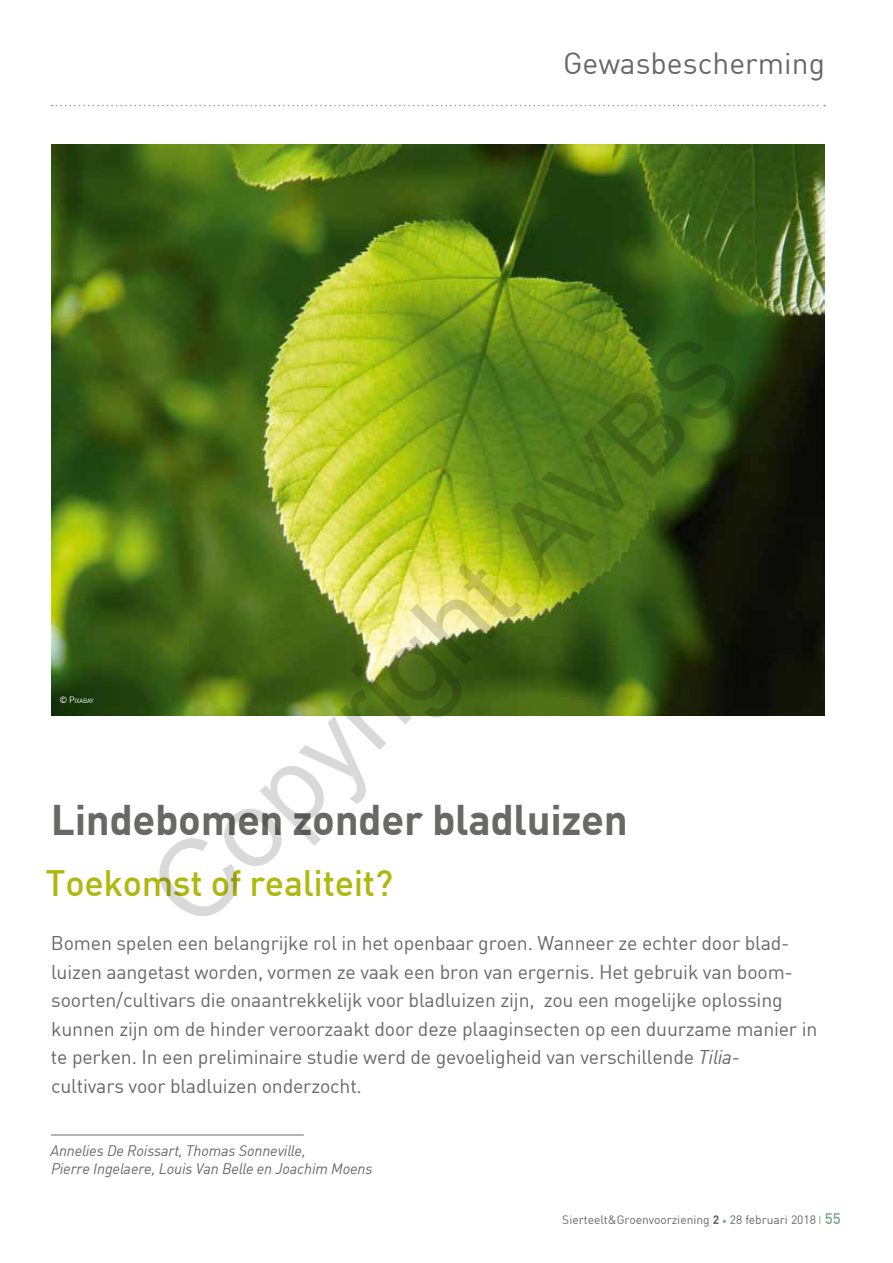
<style>
.page{position:relative;width:893px;height:1263px;background:#fff}
.page>*{position:absolute;margin:0;border:0;box-sizing:border-box;transform-origin:0 0}
.t1{font:108px "Arial";color:rgb(0 0 0/.15)}
.t2{font:700 42px "DIN Offc Pro";letter-spacing:-.01em;color:#686867}
.t3{font:500 36px "DIN Offc Pro";letter-spacing:-.01em;color:#afb80e}
.t4{font:30px "DIN Offc Pro";color:#686867}
.t5{font:19.5px/28.5px "DIN Offc Pro";letter-spacing:-.01em;color:#686867}
.t6{font:italic 15px/18px "DIN Offc Pro";letter-spacing:-.01em;color:#686867}
.t7{font:12px "DIN Offc Pro";color:#686867}
.t8{font:6.3px "DIN Offc Pro";letter-spacing:-.03em;color:#fff}
.s1{font-size:9px}
.s2{font-style:italic}
.s3{font-weight:700}
.s4{font-family:"Minion Pro";color:#73aa84}
.s5{font-weight:500;font-size:15px;color:#73aa84}
</style>
<div class="page">
<svg style="left:52px;top:105px;width:773px;height:1px"></svg>
<hr style="left:51px;top:1135px;width:253px;height:1px;background:#686867">
<img style="left:51px;top:144px;width:774px;height:571px">
<h3 class="t4" style="left:563px;top:40px;width:263px">Gewasbescherming</h3>
<h1 class="t1" style="left:120px;top:856px;width:782px;rotate:-45deg">Copyright AVBS</h1>
<p class="t8" style="left:59px;top:696px;width:36px"><span class="s1">© P</span> IXABAY</p>
<h2 class="t2" style="left:51px;top:785px;width:578px">Lindebomen zonder bladluizen</h2>
<h3 class="t3" style="left:46px;top:854px;width:349px">Toekomst of realiteit?</h3>
<p class="t5" style="left:51px;top:927px;width:768px">Bomen spelen een belangrijke rol in het openbaar groen. Wanneer ze echter door blad&shy;luizen aangetast worden, vormen ze vaak een bron van ergernis. Het gebruik van boom&shy;soorten/cultivars die onaantrekkelijk voor bladluizen zijn, zou een mogelijke oplossing kunnen zijn om de hinder veroorzaakt door deze plaaginsecten op een duurzame manier in te perken. In een preliminaire studie werd de gevoeligheid van verschillende <span class="s2">Tilia&shy;</span>cultivars voor bladluizen onderzocht.</p>
<p class="t6" style="left:50px;top:1140px;width:323px">Annelies De Roissart, Thomas Sonneville,<br>Pierre Ingelaere, Louis Van Belle en Joachim Moens</p>
<p class="t7" style="left:562px;top:1210px;width:280px">Sierteelt&amp;Groenvoorziening <span class="s3">2</span> <span class="s4">•</span> 28 februari 2018 <span class="s5">55</span></p>
</div>
